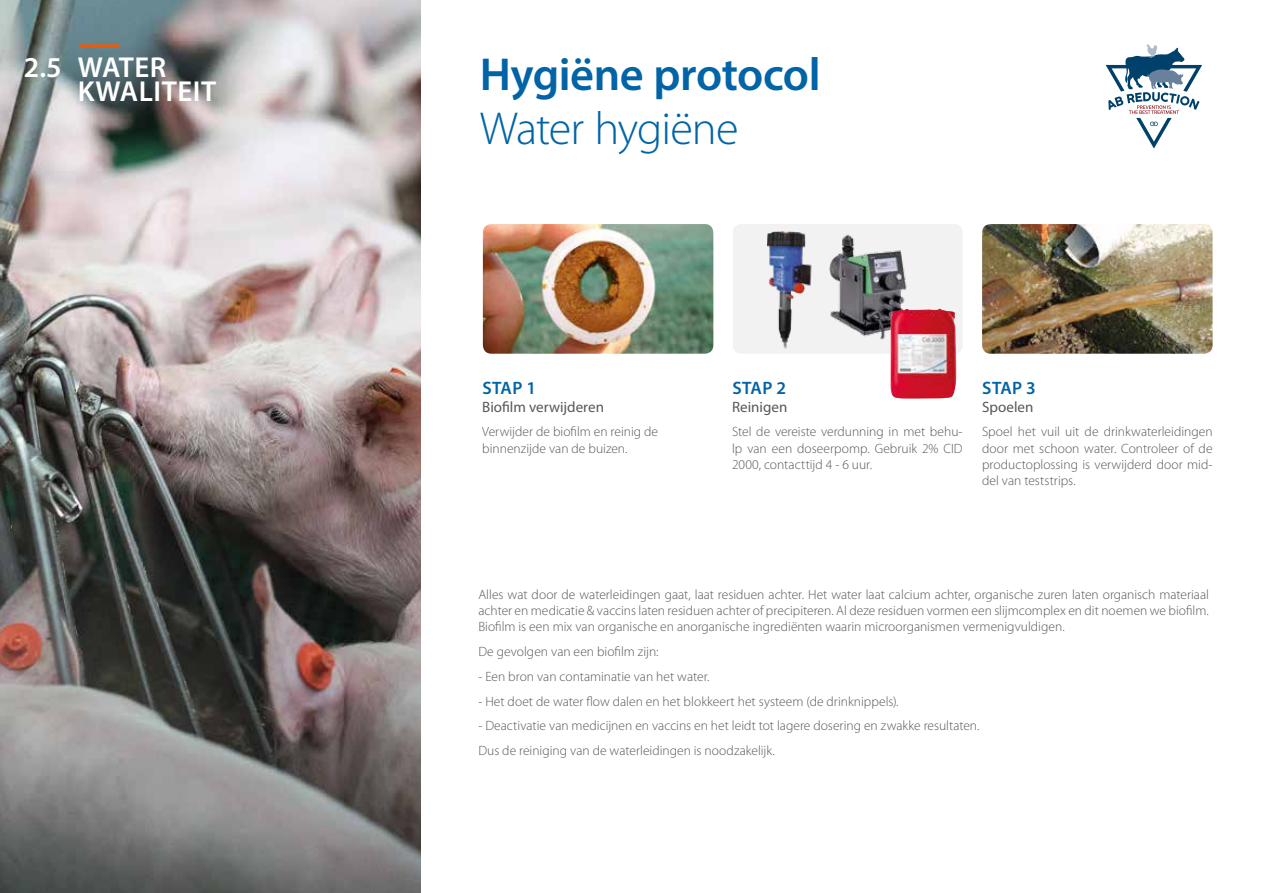
<style>
.page{position:relative;width:1263px;height:893px;background:#fff}
.page>*{position:absolute;margin:0;border:0;box-sizing:border-box;transform-origin:0 0}
.t1{font:600 46.35px "Myriad Pro";letter-spacing:-.01em;color:#0064a7}
.t2{font:300 46.35px "Myriad Pro";letter-spacing:-.02em;color:#0064a7}
.t3{font:600 28.95px/24px "Myriad Pro";letter-spacing:.02em;color:#fff}
.t4{font:600 18px "Myriad Pro";letter-spacing:.02em;color:#0064a7}
.t5{font:15px "Myriad Pro";color:#575756}
.t6{font:300 13.5px/16.2px "Myriad Pro";color:#575756;text-align:justify}
</style>
<div class="page">
<img style="left:0;top:0;width:421px;height:893px">
<svg style="left:1106px;top:44px;width:96px;height:105px"></svg>
<img style="left:483px;top:224px;width:230px;height:130px">
<div style="left:733px;top:224px;width:230px;height:130px;background:#f2f2f2;border-radius:9px"></div>
<img style="left:767px;top:232px;width:140px;height:117px">
<hr style="left:80px;top:44px;width:40px;height:3px;background:#ea5b0b">
<img style="left:890px;top:309px;width:66px;height:90px">
<img style="left:982px;top:224px;width:230px;height:130px">
<h2 class="t3" style="left:78px;top:55px;width:140px;text-indent:-54px">2.5 WATER<br>KWALITEIT</h2>
<h1 class="t1" style="left:480px;top:45px;width:342px">Hygiëne protocol</h1>
<h1 class="t2" style="left:480px;top:103px;width:260px">Water hygiëne</h1>
<h3 class="t4" style="left:482px;top:376px;width:55px">STAP 1</h3>
<p class="t5" style="left:482px;top:397px;width:123px">Biofilm verwijderen</p>
<p class="t6" style="left:482px;top:424px;width:177px">Verwijder de biofilm en reinig de binnenzijde van de buizen.</p>
<h3 class="t4" style="left:732px;top:376px;width:55px">STAP 2</h3>
<p class="t5" style="left:732px;top:397px;width:57px">Reinigen</p>
<p class="t6" style="left:732px;top:424px;width:232px">Stel de vereiste verdunning in met behu&shy;lp van een doseerpomp. Gebruik 2% CID 2000, contacttijd 4 - 6 uur.</p>
<h3 class="t4" style="left:982px;top:376px;width:55px">STAP 3</h3>
<p class="t5" style="left:982px;top:397px;width:53px">Spoelen</p>
<p class="t6" style="left:982px;top:424px;width:232px">Spoel het vuil uit de drinkwaterleidingen door met schoon water. Controleer of de productoplossing is verwijderd door mid&shy;del van teststrips.</p>
<p class="t6" style="left:478px;top:587px;width:732px">Alles wat door de waterleidingen gaat, laat residuen achter. Het water laat calcium achter, organische zuren laten organisch materiaal achter en medicatie &amp; vaccins laten residuen achter of precipiteren. Al deze residuen vormen een slijmcomplex en dit noemen we biofilm.<br>Biofilm is een mix van organische en anorganische ingrediënten waarin microorganismen vermenigvuldigen.</p>
<p class="t6" style="left:478px;top:644px;width:182px">De gevolgen van een biofilm zijn:</p>
<p class="t6" style="left:478px;top:668px;width:233px">- Een bron van contaminatie van het water.</p>
<p class="t6" style="left:478px;top:693px;width:422px">- Het doet de water flow dalen en het blokkeert het systeem (de drinknippels).</p>
<p class="t6" style="left:478px;top:714px;width:503px;line-height:24.8px">- Deactivatie van medicijnen en vaccins en het leidt tot lagere dosering en zwakke resultaten.<br>Dus de reiniging van de waterleidingen is noodzakelijk.</p>
</div>
